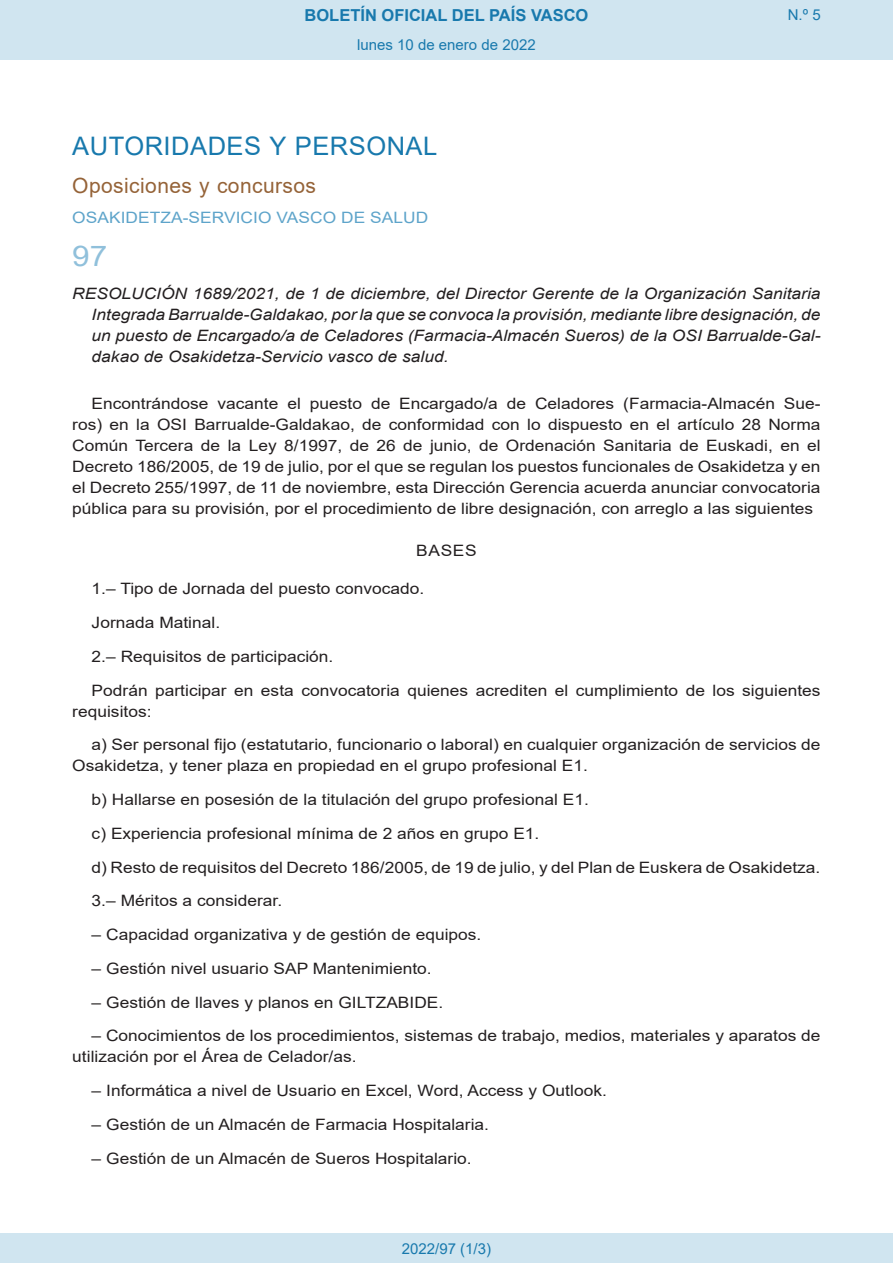
<style>
.page{position:relative;width:893px;height:1263px;background:#fff}
.page>*{position:absolute;margin:0;border:0;box-sizing:border-box;transform-origin:0 0}
.BOPVOrden{font:28.5px "Arial";color:#90c0db;scale:1.11 1}
.BOPVSeccion{font:25.5px "Arial";letter-spacing:.02em;color:#1879ad}
.BOPVSubseccion{font:21px "Arial";letter-spacing:.02em;color:#956338}
.t1{font:700 16.5px "Arial";color:#1879ad}
.BOPVDetalle{font:15.6px/21px "Arial";color:#231f20;scale:1.11 1}
.BOPVTitulo{font:italic 15.6px/21px "Arial";color:#231f20;text-align:justify;scale:1.11 1}
.BOPVOrganismo{font:15.6px "Arial";letter-spacing:.005em;color:#5ea4ca;scale:1.11 1}
.BOPVClave{font:15.6px "Arial";letter-spacing:.035em;color:#231f20;scale:1.11 1}
.Paginacion_Centro{font:15px "Arial";color:#1879ad}
</style>
<div class="page">
<div style="left:0;top:0;width:893px;height:60px;background:#d0e5f0"></div>
<div style="left:0;top:1233px;width:893px;height:30px;background:#d0e5f0"></div>
<p class="t1" style="left:305px;top:3px;width:285px">BOLETÍN OFICIAL DEL PAÍS VASCO</p>
<p class="Paginacion_Centro" style="left:357px;top:35px;width:180px">lunes 10 de enero de 2022</p>
<p class="Paginacion_Centro" style="left:788px;top:5px;width:34px">N.º 5</p>
<p class="BOPVSeccion" style="left:72px;top:128px;width:367px">AUTORIDADES Y PERSONAL</p>
<p class="BOPVSubseccion" style="left:72px;top:171px;width:245px">Oposiciones y concursos</p>
<p class="BOPVOrganismo" style="left:72px;top:207px;width:322px">OSAKIDETZA-SERVICIO VASCO DE SALUD</p>
<p class="BOPVOrden" style="left:72px;top:236px;width:33px">97</p>
<p class="BOPVTitulo" style="left:92px;top:284px;width:658px;text-indent:-19px">RESOLUCIÓN 1689/2021, de 1 de diciembre, del Director Gerente de la Organización Sanitaria Integrada Barrualde-Galdakao, por la que se convoca la provisión, mediante libre designación, de un puesto de Encargado/a de Celadores (Farmacia-Almacén Sueros) de la OSI Barrualde-Gal&shy;dakao de Osakidetza-Servicio vasco de salud.</p>
<p class="BOPVDetalle" style="left:72px;top:393px;width:676px;text-align:justify;text-indent:19px">Encontrándose vacante el puesto de Encargado/a de Celadores (Farmacia-Almacén Sue&shy;ros) en la OSI Barrualde-Galdakao, de conformidad con lo dispuesto en el artículo 28 Norma Común Tercera de la Ley 8/1997, de 26 de junio, de Ordenación Sanitaria de Euskadi, en el Decreto 186/2005, de 19 de julio, por el que se regulan los puestos funcionales de Osakidetza y en el Decreto 255/1997, de 11 de noviembre, esta Dirección Gerencia acuerda anunciar convocatoria pública para su provisión, por el procedimiento de libre designación, con arreglo a las siguientes</p>
<p class="BOPVClave" style="left:416px;top:540px;width:56px">BASES</p>
<p class="BOPVDetalle" style="left:92px;top:578px;width:301px">1.– Tipo de Jornada del puesto convocado.</p>
<p class="BOPVDetalle" style="left:92px;top:612px;width:117px">Jornada Matinal.</p>
<p class="BOPVDetalle" style="left:92px;top:646px;width:219px">2.– Requisitos de participación.</p>
<p class="BOPVDetalle" style="left:72px;top:679px;width:676px;text-indent:19px">Podrán participar en esta convocatoria quienes acrediten el cumplimiento de los siguientes requisitos:</p>
<p class="BOPVDetalle" style="left:72px;top:734px;width:676px;text-indent:19px">a) Ser personal fijo (estatutario, funcionario o laboral) en cualquier organización de servicios de<br>Osakidetza, y tener plaza en propiedad en el grupo profesional E1.</p>
<p class="BOPVDetalle" style="left:92px;top:789px;width:449px">b) Hallarse en posesión de la titulación del grupo profesional E1.</p>
<p class="BOPVDetalle" style="left:92px;top:823px;width:405px">c) Experiencia profesional mínima de 2 años en grupo E1.</p>
<p class="BOPVDetalle" style="left:92px;top:856px;width:658px">d) Resto de requisitos del Decreto 186/2005, de 19 de julio, y del Plan de Euskera de Osakidetza.</p>
<p class="BOPVDetalle" style="left:92px;top:890px;width:173px">3.– Méritos a considerar.</p>
<p class="BOPVDetalle" style="left:92px;top:924px;width:353px">– Capacidad organizativa y de gestión de equipos.</p>
<p class="BOPVDetalle" style="left:92px;top:958px;width:308px">– Gestión nivel usuario SAP Mantenimiento.</p>
<p class="BOPVDetalle" style="left:92px;top:991px;width:318px">– Gestión de llaves y planos en GILTZABIDE.</p>
<p class="BOPVDetalle" style="left:72px;top:1025px;width:676px;text-indent:19px">– Conocimientos de los procedimientos, sistemas de trabajo, medios, materiales y aparatos de utilización por el Área de Celador/as.</p>
<p class="BOPVDetalle" style="left:92px;top:1080px;width:466px">– Informática a nivel de Usuario en Excel, Word, Access y Outlook.</p>
<p class="BOPVDetalle" style="left:92px;top:1114px;width:360px">– Gestión de un Almacén de Farmacia Hospitalaria.</p>
<p class="BOPVDetalle" style="left:92px;top:1147px;width:344px">– Gestión de un Almacén de Sueros Hospitalario.</p>
<p class="Paginacion_Centro" style="left:402px;top:1238px;width:91px">2022/97 (1/3)</p>
</div>
